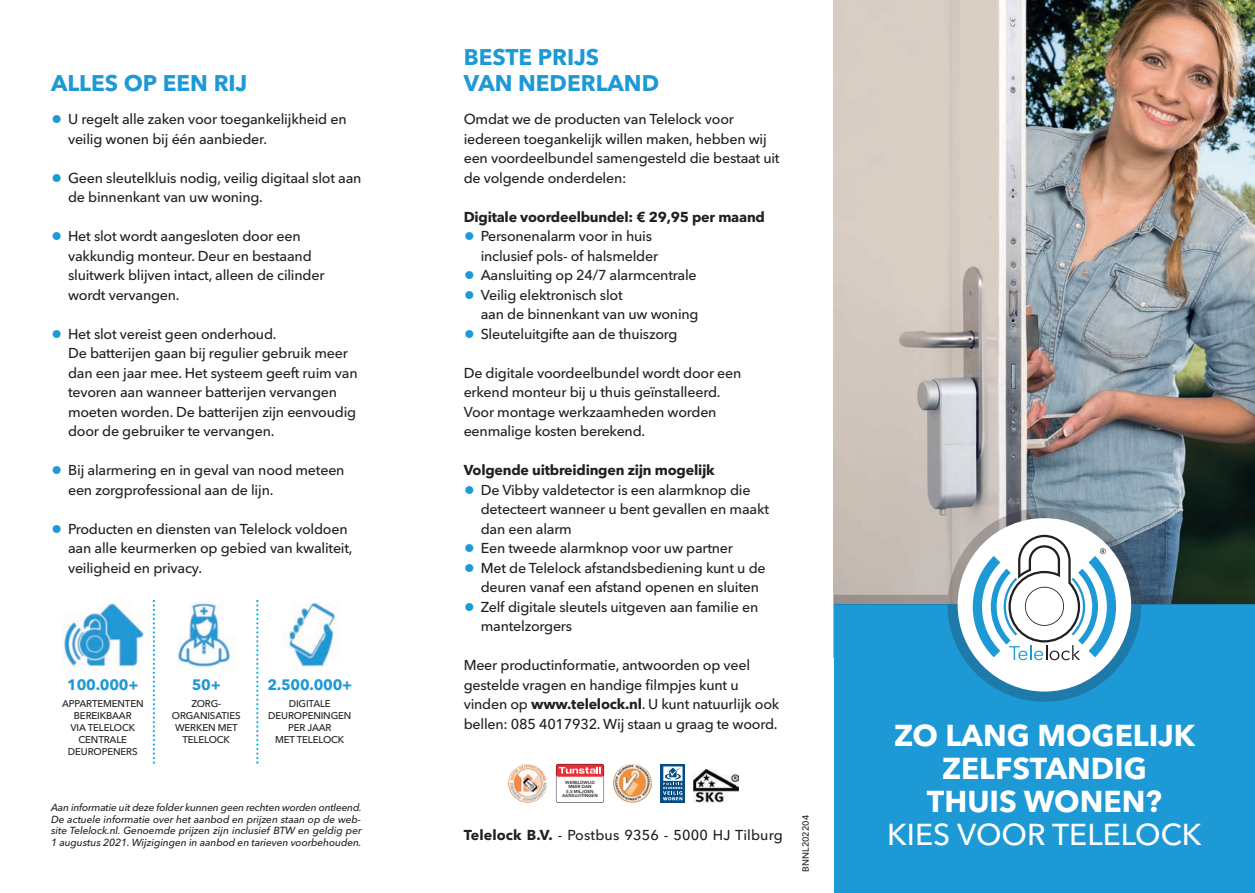
<style>
.page{position:relative;width:1255px;height:893px;background:#fff}
.page>*{position:absolute;margin:0;border:0;box-sizing:border-box;transform-origin:0 0}
.t1{font:700 30px/33px "Avenir Next";color:#fff;text-align:center}
.t2{font:500 30px "Avenir Next";color:#fff}
.t3{font:700 22.5px/25.5px "Avenir Next";color:#1d99d6}
.t4{font:700 15px "Avenir Next";letter-spacing:-.015em;color:#1d99d6}
.t5{font:500 14.25px/19.5px "Avenir Next";letter-spacing:-.015em;color:#231f20}
.t6{font:700 14.25px "Avenir Next";letter-spacing:-.015em;color:#231f20}
.t7{font:500 14.25px "Avenir Next";letter-spacing:.01em;color:#231f20}
.t8{font:italic 500 10.2px/11.7px "Avenir Next";letter-spacing:-.01em;color:#231f20;text-align:justify}
.t9{font:500 9.75px/12px "Avenir Next";letter-spacing:-.015em;color:#231f20;text-align:center}
.t10{font:500 9px "Avenir Next";color:#231f20}
.t11{font:600 4.35px/4.3px "Avenir Next";color:#231f20;text-align:center}
.s1{font-size:22.5px;color:#1d99d6}
.s2{font-weight:700}
</style>
<div class="page">
<div style="left:556px;top:764px;width:48px;height:13px;background:#ee2e37;border-radius:2px"></div>
<svg style="left:559px;top:767px;width:41px;height:7px"></svg>
<img style="left:833px;top:0;width:421px;height:658px">
<div style="left:834px;top:605px;width:420px;height:288px;background:#1d99d6"></div>
<svg style="left:834px;top:508px;width:420px;height:194px"></svg>
<div style="left:957px;top:518px;width:174px;height:173px;background:#fff;border-radius:50%"></div>
<svg style="left:972px;top:535px;width:143px;height:125px"></svg>
<div style="left:556px;top:764px;width:48px;height:39px;border:1px solid #231f20;border-radius:2px"></div>
<svg style="left:660px;top:764px;width:25px;height:39px"></svg>
<svg style="left:663px;top:766px;width:19px;height:34px"></svg>
<img style="left:613px;top:764px;width:39px;height:39px;border-radius:50%">
<img style="left:508px;top:764px;width:39px;height:39px;border-radius:50%">
<img style="left:694px;top:769px;width:44px;height:34px">
<img style="left:63px;top:599px;width:273px;height:84px">
<svg style="left:153px;top:600px;width:2px;height:164px"></svg>
<svg style="left:256px;top:600px;width:2px;height:164px"></svg>
<h2 class="t3" style="left:51px;top:70px;width:198px">alles op een rĲ</h2>
<p class="t5" style="left:68px;top:109px;width:280px;text-indent:-17px"><span class="s1">•</span> U regelt alle zaken voor toegankelĳkheid en veilig wonen bĳ één aanbieder.</p>
<p class="t5" style="left:68px;top:167px;width:295px;text-indent:-17px"><span class="s1">•</span> Geen sleutelkluis nodig, veilig digitaal slot aan de binnenkant van uw woning.</p>
<p class="t5" style="left:68px;top:226px;width:258px;text-indent:-17px"><span class="s1">•</span> Het slot wordt aangesloten door een vakkundig monteur. Deur en bestaand sluitwerk blĳven intact, alleen de cilinder wordt vervangen.</p>
<p class="t5" style="left:68px;top:323px;width:291px;text-indent:-17px"><span class="s1">•</span> Het slot vereist geen onderhoud.<br>De batterĳen gaan bĳ regulier gebruik meer dan een jaar mee. Het systeem geeft ruim van tevoren aan wanneer batterĳen vervangen moeten worden. De batterĳen zĳn eenvoudig door de gebruiker te vervangen.</p>
<p class="t5" style="left:68px;top:460px;width:278px;text-indent:-17px"><span class="s1">•</span> Bĳ alarmering en in geval van nood meteen een zorgprofessional aan de lĳn.</p>
<p class="t5" style="left:68px;top:518px;width:286px;text-indent:-17px"><span class="s1">•</span> Producten en diensten van Telelock voldoen aan alle keurmerken op gebied van kwaliteit, veiligheid en privacy.</p>
<p class="t4" style="left:67px;top:672px;width:73px">100.000+</p>
<p class="t9" style="left:62px;top:697px;width:83px">APPARTEMENTEN<br>BEREIKBAAR<br>VIA TELELOCK<br>CENTRALE<br>DEUROPENERS</p>
<p class="t4" style="left:192px;top:672px;width:30px">50+</p>
<p class="t9" style="left:172px;top:697px;width:70px">ZORG-<br>ORGANISATIES<br>WERKEN MET<br>TELELOCK</p>
<p class="t4" style="left:267px;top:672px;width:86px">2.500.000+</p>
<p class="t9" style="left:268px;top:697px;width:85px">DIGITALE<br>DEUROPENINGEN<br>PER JAAR<br>MET TELELOCK</p>
<p class="t8" style="left:51px;top:801px;width:312px">Aan informatie uit deze folder kunnen geen rechten worden ontleend.<br>De actuele informatie over het aanbod en prĳzen staan op de web&shy;site Telelock.nl. Genoemde prĳzen zĳn inclusief BTW en geldig per 1 augustus 2021. Wĳzigingen in aanbod en tarieven voorbehouden.</p>
<h2 class="t3" style="left:463px;top:44px;width:197px">Beste prĲs<br>van nederland</h2>
<p class="t5" style="left:463px;top:109px;width:317px">Omdat we de producten van Telelock voor iedereen toegankelĳk willen maken, hebben wĳ een voordeelbundel samengesteld die bestaat uit de volgende onderdelen:</p>
<p class="t6" style="left:463px;top:204px;width:303px">digitale voordeelbundel: € 29,95 per maand</p>
<p class="t5" style="left:480px;top:226px;width:179px;text-indent:-17px"><span class="s1">•</span> Personenalarm voor in huis inclusief pols- of halsmelder</p>
<p class="t5" style="left:463px;top:265px;width:234px"><span class="s1">•</span> Aansluiting op 24/7 alarmcentrale</p>
<p class="t5" style="left:480px;top:284px;width:219px;text-indent:-17px"><span class="s1">•</span> Veilig elektronisch slot<br>aan de binnenkant van uw woning</p>
<p class="t5" style="left:463px;top:323px;width:215px"><span class="s1">•</span> Sleuteluitgifte aan de thuiszorg</p>
<p class="t5" style="left:463px;top:362px;width:279px">De digitale voordeelbundel wordt door een erkend monteur bĳ u thuis geïnstalleerd.<br>Voor montage werkzaamheden worden eenmalige kosten berekend.</p>
<p class="t6" style="left:463px;top:458px;width:252px">volgende uitbreidingen zĳn mogelĳk</p>
<p class="t5" style="left:480px;top:479px;width:290px;text-indent:-17px"><span class="s1">•</span> De Vibby valdetector is een alarmknop die detecteert wanneer u bent gevallen en maakt dan een alarm</p>
<p class="t5" style="left:463px;top:538px;width:271px"><span class="s1">•</span> Een tweede alarmknop voor uw partner</p>
<p class="t5" style="left:480px;top:557px;width:286px;text-indent:-17px"><span class="s1">•</span> Met de Telelock afstandsbediening kunt u de deuren vanaf een afstand openen en sluiten</p>
<p class="t5" style="left:480px;top:596px;width:279px;text-indent:-17px"><span class="s1">•</span> Zelf digitale sleutels uitgeven aan familie en mantelzorgers</p>
<p class="t5" style="left:463px;top:655px;width:317px">Meer productinformatie, antwoorden op veel gestelde vragen en handige filmpjes kunt u vinden op <span class="s2">www.telelock.nl</span>. U kunt natuurlĳk ook bellen: 085 4017932. Wĳ staan u graag te woord.</p>
<p class="t11" style="left:562px;top:780px;width:37px">WERELDWĲD<br>MEER DAN<br>5,5 MILJOEN<br>AANSLUITINGEN</p>
<p class="t7" style="left:463px;top:822px;width:320px"><span class="s2">telelock B.v.</span> - Postbus 9356 - 5000 HJ Tilburg</p>
<p class="t10" style="left:798px;top:871px;width:58px;rotate:-90deg">BNNL202204</p>
<h1 class="t1" style="left:894px;top:719px;width:302px">Zo lang mogelĲk<br>Zelfstandig thuis wonen?</h1>
<h1 class="t2" style="left:887px;top:809px;width:316px">KIES VOOR TELELOCK</h1>
</div>
